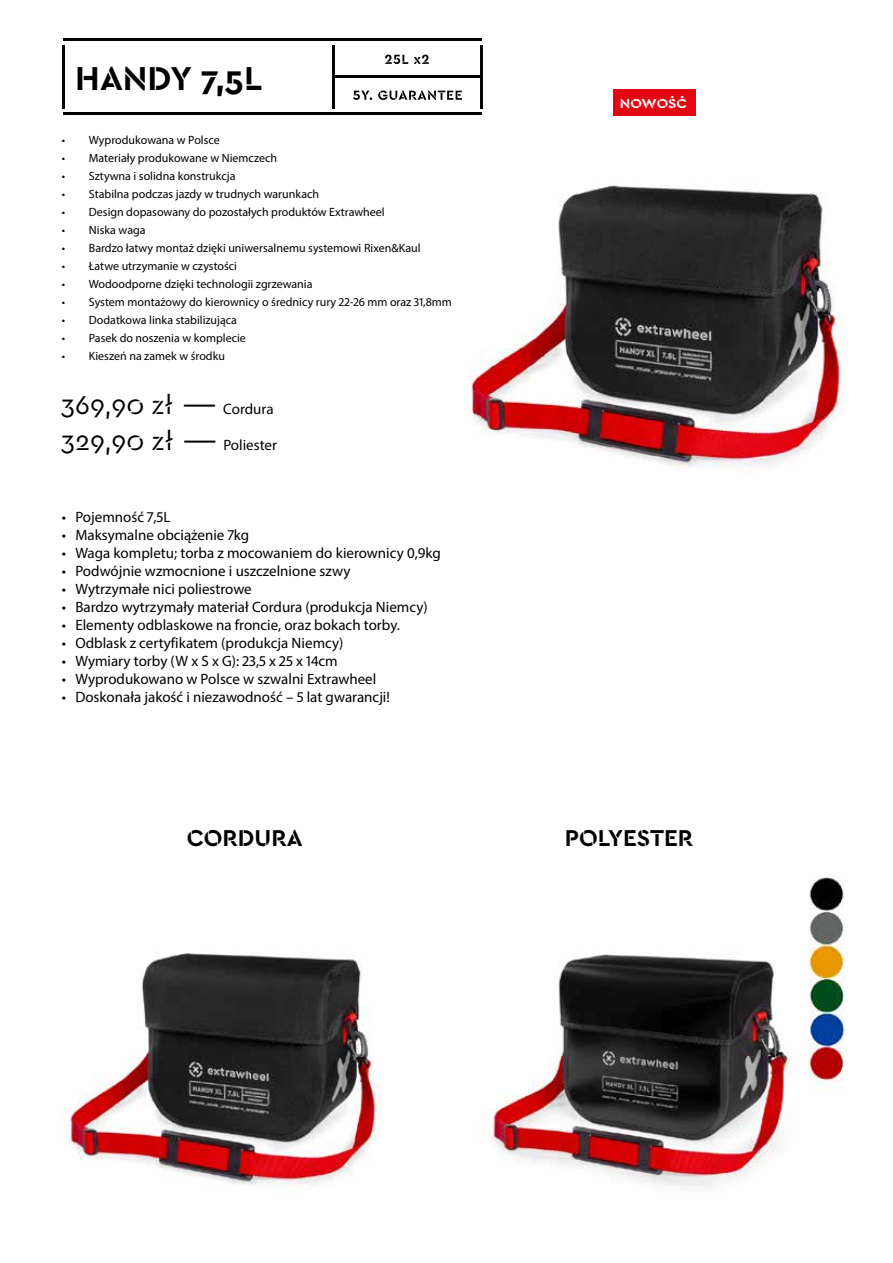
<style>
.page{position:relative;width:893px;height:1263px;background:#fff}
.page>*{position:absolute;margin:0;border:0;box-sizing:border-box;transform-origin:0 0}
.t1{font:700 34.65px "Cera Stencil PRO Trial";color:#000}
.t2{font:27px "Cera Stencil PRO Trial";color:#000}
.t3{font:700 24px "Cera Stencil PRO Trial";color:#000}
.t4{font:15px "Myriad Pro";color:#000}
.t5{font:700 13.5px "Cera Stencil PRO Trial";color:#fff;scale:1.1 1}
.t6{font:12px "Myriad Pro";color:#000}
.s1{font-family:"Myriad Pro";font-size:33px}
.s2{font-family:"Myriad Pro";font-size:15px}
.s3{font-family:"Cera Stencil PRO Trial";font-size:27px}
.s4{font-size:33px}
</style>
<div class="page">
<hr style="left:63px;top:45px;width:2px;height:63px;background:#000">
<hr style="left:64px;top:113px;width:418px;height:2px;background:#000">
<hr style="left:64px;top:38px;width:418px;height:2px;background:#000">
<hr style="left:334px;top:75px;width:148px;height:3px;background:#000">
<hr style="left:333px;top:45px;width:2px;height:63px;background:#000">
<hr style="left:481px;top:45px;width:2px;height:63px;background:#000">
<svg style="left:385px;top:55px;width:23px;height:9px"></svg>
<svg style="left:414px;top:55px;width:15px;height:9px"></svg>
<svg style="left:353px;top:90px;width:109px;height:10px"></svg>
<div style="left:613px;top:89px;width:83px;height:26px;background:#e30613"></div>
<img style="left:63px;top:952px;width:315px;height:236px">
<img style="left:491px;top:874px;width:354px;height:312px">
<img style="left:469px;top:185px;width:375px;height:285px">
<h1 class="t1" style="left:75px;top:56px;width:188px">HANDY 7,5L</h1>
<p class="t6" style="left:62px;top:133px;width:159px">• Wyprodukowana w Polsce</p>
<p class="t6" style="left:62px;top:151px;width:217px">• Materiały produkowane w Niemczech</p>
<p class="t6" style="left:62px;top:169px;width:175px">• Sztywna i solidna konstrukcja</p>
<p class="t6" style="left:62px;top:187px;width:259px">• Stabilna podczas jazdy w trudnych warunkach</p>
<p class="t6" style="left:62px;top:205px;width:324px">• Design dopasowany do pozostałych produktów Extrawheel</p>
<p class="t6" style="left:62px;top:223px;width:85px">• Niska waga</p>
<p class="t6" style="left:62px;top:241px;width:360px">• Bardzo łatwy montaż dzięki uniwersalnemu systemowi Rixen&amp;Kaul</p>
<p class="t6" style="left:62px;top:259px;width:177px">• Łatwe utrzymanie w czystości</p>
<p class="t6" style="left:62px;top:277px;width:252px">• Wodoodporne dzięki technologii zgrzewania</p>
<p class="t6" style="left:62px;top:295px;width:392px">• System montażowy do kierownicy o średnicy rury 22-26 mm oraz 31,8mm</p>
<p class="t6" style="left:62px;top:313px;width:177px">• Dodatkowa linka stabilizująca</p>
<p class="t6" style="left:62px;top:331px;width:186px">• Pasek do noszenia w komplecie</p>
<p class="t6" style="left:62px;top:349px;width:165px">• Kieszeń na zamek w środku</p>
<h2 class="t2" style="left:61px;top:388px;width:214px">369,90 zł <span class="s1">—</span> <span class="s2">Cordura</span></h2>
<p class="t4" style="left:61px;top:436px;width:217px"><span class="s3">329,90 zł</span> <span class="s4">—</span> Poliester</p>
<p class="t4" style="left:62px;top:508px;width:110px">• Pojemność 7,5L</p>
<p class="t4" style="left:62px;top:526px;width:189px">• Maksymalne obciążenie 7kg</p>
<p class="t4" style="left:62px;top:544px;width:381px">• Waga kompletu; torba z mocowaniem do kierownicy 0,9kg</p>
<p class="t4" style="left:62px;top:562px;width:290px">• Podwójnie wzmocnione i uszczelnione szwy</p>
<p class="t4" style="left:62px;top:580px;width:191px">• Wytrzymałe nici poliestrowe</p>
<p class="t4" style="left:62px;top:598px;width:367px">• Bardzo wytrzymały materiał Cordura (produkcja Niemcy)</p>
<p class="t4" style="left:62px;top:616px;width:340px">• Elementy odblaskowe na froncie, oraz bokach torby.</p>
<p class="t4" style="left:62px;top:634px;width:283px">• Odblask z certyfikatem (produkcja Niemcy)</p>
<p class="t4" style="left:62px;top:652px;width:277px">• Wymiary torby (W x S x G): 23,5 x 25 x 14cm</p>
<p class="t4" style="left:62px;top:670px;width:316px">• Wyprodukowano w Polsce w szwalni Extrawheel</p>
<p class="t4" style="left:62px;top:688px;width:330px">• Doskonała jakość i niezawodność – 5 lat gwarancji!</p>
<p class="t5" style="left:620px;top:95px;width:63px">NOWOŚĆ</p>
<h3 class="t3" style="left:187px;top:822px;width:117px">CORDURA</h3>
<h3 class="t3" style="left:565px;top:822px;width:130px">POLYESTER</h3>
</div>
